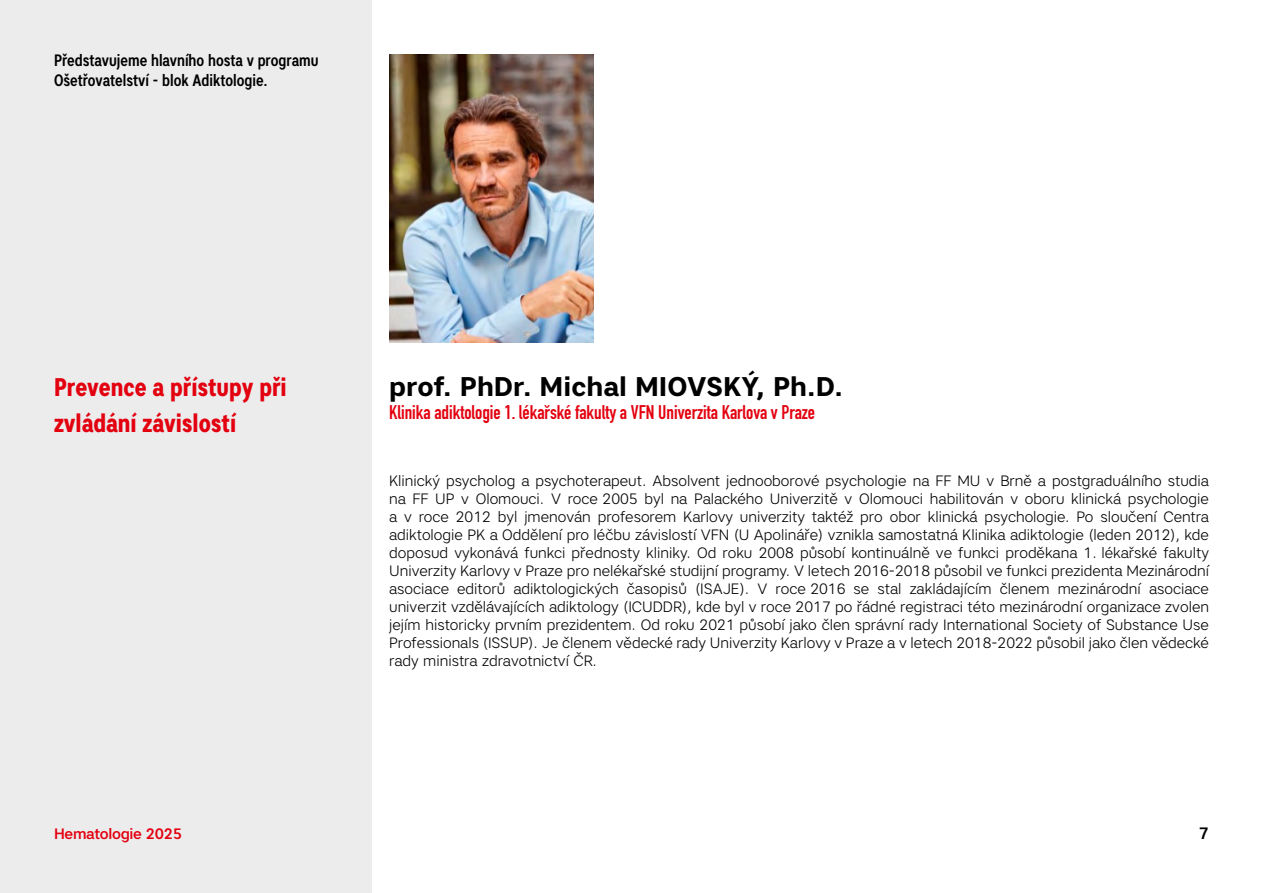
<style>
.page{position:relative;width:1263px;height:893px;background:#fff}
.page>*{position:absolute;margin:0;border:0;box-sizing:border-box;transform-origin:0 0}
.t1{font:700 27px "Artico";color:#000}
.t2{font:700 condensed 25.5px/36px "Artico";color:#e3000f}
.t3{font:700 19.5px "DIN Condensed";color:#e3000f}
.t4{font:500 condensed 16.5px/19.8px "Artico";color:#000}
.t5{font:500 16.5px "Artico";color:#000}
.t6{font:500 15.15px "Artico";letter-spacing:-.02em;color:#e3000f}
.t7{font:300 15px/18px "Artico";color:#000;text-align:justify}
</style>
<div class="page">
<div style="left:0;top:0;width:371px;height:893px;background:#ececed"></div>
<img style="left:389px;top:54px;width:204px;height:288px">
<p class="t4" style="left:54px;top:50px;width:266px">Představujeme hlavního hosta v programu<br>Ošetřovatelství - blok Adiktologie.</p>
<h2 class="t2" style="left:54px;top:369px;width:234px">Prevence a přístupy při zvládání závislostí</h2>
<h1 class="t1" style="left:389px;top:369px;width:455px">prof. PhDr. Michal MIOVSKÝ, Ph.D.</h1>
<h3 class="t3" style="left:389px;top:399px;width:427px">Klinika adiktologie 1. lékařské fakulty a VFN Univerzita Karlova v Praze</h3>
<p class="t7" style="left:389px;top:471px;width:821px">Klinický psycholog a psychoterapeut. Absolvent jednooborové psychologie na FF MU v Brně a postgraduálního studia na FF UP v Olomouci. V roce 2005 byl na Palackého Univerzitě v Olomouci habilitován v oboru klinická psychologie a v roce 2012 byl jmenován profesorem Karlovy univerzity taktéž pro obor klinická psychologie. Po sloučení Centra adiktologie PK a Oddělení pro léčbu závislostí VFN (U Apolináře) vznikla samostatná Klinika adiktologie (leden 2012), kde doposud vykonává funkci přednosty kliniky. Od roku 2008 působí kontinuálně ve funkci proděkana 1. lékařské fakulty Univerzity Karlovy v Praze pro nelékařské studijní programy. V letech 2016-2018 působil ve funkci prezidenta Mezinárodní asociace editorů adiktologických časopisů (ISAJE). V roce 2016 se stal zakládajícím členem mezinárodní asociace univerzit vzdělávajících adiktology (ICUDDR), kde byl v roce 2017 po řádné registraci této mezinárodní organizace zvolen jejím historicky prvním prezidentem. Od roku 2021 působí jako člen správní rady International Society of Substance Use Professionals (ISSUP). Je členem vědecké rady Univerzity Karlovy v Praze a v letech 2018-2022 působil jako člen vědecké rady ministra zdravotnictví ČR.</p>
<p class="t6" style="left:54px;top:824px;width:130px">Hematologie 2025</p>
<p class="t5" style="left:1199px;top:822px;width:12px">7</p>
</div>
